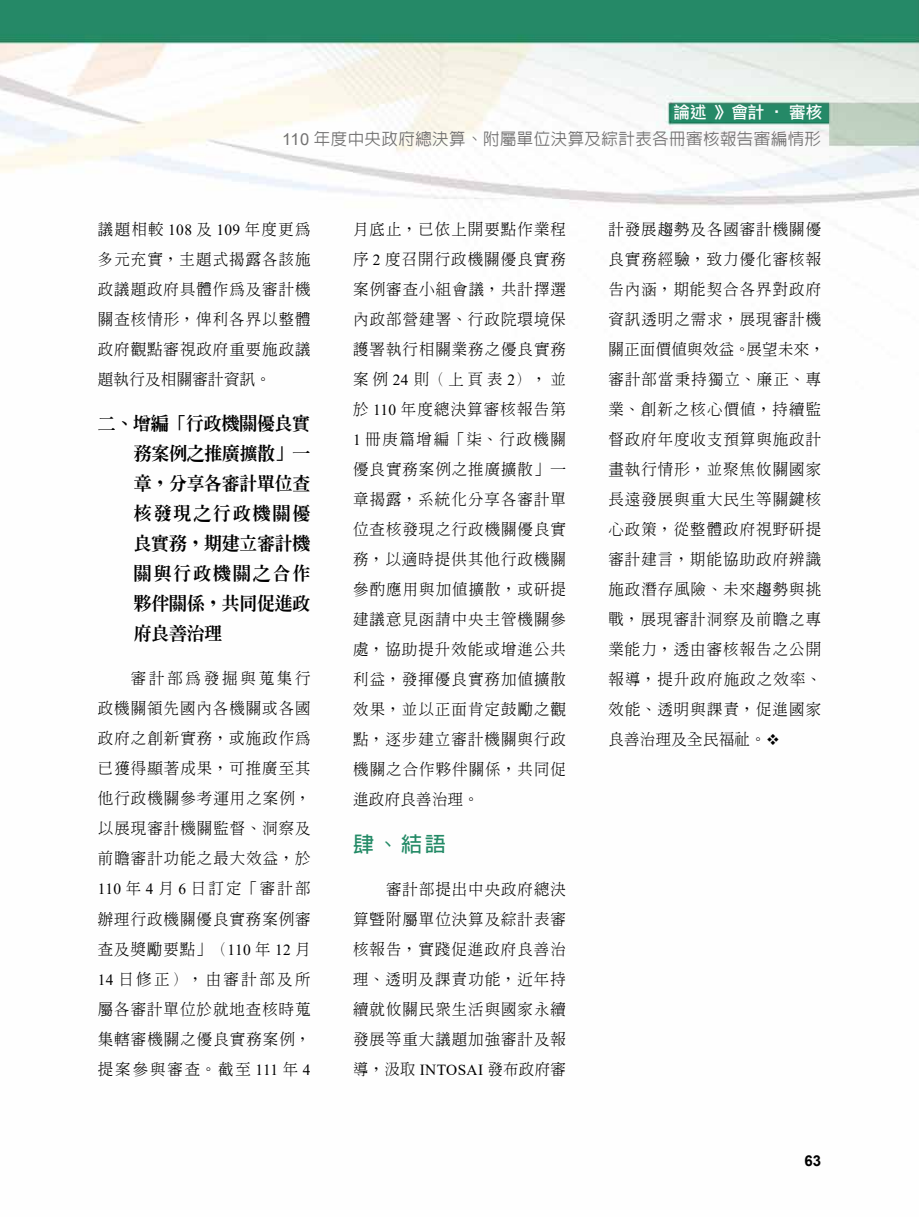
<style>
.page{position:relative;width:919px;height:1217px;background:#fff}
.page>*{position:absolute;margin:0;border:0;box-sizing:border-box;transform-origin:0 0}
.t1{font:700 21px "Lin Gothic";color:#238a66}
.t2{font:800 18px/30px "Inn Ming";letter-spacing:-.02em;color:#000;text-align:justify}
.t3{font:500 16.5px "Lin Gothic";letter-spacing:.025em;color:#727171}
.t4{font:16.5px "DF Li Hei Md WIN BF";color:#fff}
.t5{font:300 15.3px/30px "Inn Ming";letter-spacing:.075em;color:#000;text-align:justify}
.t6{font:700 15px "Arial";color:#000}
.s1{font-family:"Arial";font-weight:400}
.s2{font-family:"Times New Roman";font-weight:400}
</style>
<div class="page">
<img style="left:0;top:0;width:918px;height:210px">
<p class="t4" style="left:673px;top:104px;width:150px">論述 》會計 ‧ 審核</p>
<p class="t3" style="left:282px;top:130px;width:540px"><span class="s1">110</span> 年度中央政府總決算、附屬單位決算及綜計表各冊審核報告審編情形</p>
<p class="t5" style="left:98px;top:214px;width:214px">議題相較 <span class="s2">108</span> 及 <span class="s2">109</span> 年度更為多元充實，主題式揭露各該施政議題政府具體作為及審計機關查核情形，俾利各界以整體政府觀點審視政府重要施政議題執行及相關審計資訊。</p>
<p class="t2" style="left:134px;top:408px;width:178px;text-indent:-36px">二、增編「行政機關優良實務案例之推廣擴散」一章，分享各審計單位查核發現之行政機關優良實務，期建立審計機關與行政機關之合作夥伴關係，共同促進政府良善治理</p>
<p class="t5" style="left:98px;top:663px;width:214px;text-indent:33px">審計部為發掘與蒐集行政機關領先國內各機關或各國政府之創新實務，或施政作為已獲得顯著成果，可推廣至其他行政機關參考運用之案例，以展現審計機關監督、洞察及前瞻審計功能之最大效益，於<span class="s2">110</span> 年 <span class="s2">4</span> 月 <span class="s2">6</span> 日訂定「審計部辦理行政機關優良實務案例審查及獎勵要點」（<span class="s2">110</span> 年 <span class="s2">12</span> 月<span class="s2">14</span> 日修正），由審計部及所屬各審計單位於就地查核時蒐集轄審機關之優良實務案例，提案參與審查。截至 <span class="s2">111</span> 年 <span class="s2">4</span></p>
<p class="t5" style="left:353px;top:214px;width:214px">月底止，已依上開要點作業程序 <span class="s2">2</span> 度召開行政機關優良實務案例審查小組會議，共計擇選內政部營建署、行政院環境保護署執行相關業務之優良實務案例<span class="s2">24</span>則（上頁表<span class="s2">2</span>），並於 <span class="s2">110</span> 年度總決算審核報告第<span class="s2">1</span> 冊庚篇增編「柒、行政機關優良實務案例之推廣擴散」一章揭露，系統化分享各審計單位查核發現之行政機關優良實務，以適時提供其他行政機關參酌應用與加值擴散，或研提建議意見函請中央主管機關參處，協助提升效能或增進公共利益，發揮優良實務加值擴散效果，並以正面肯定鼓勵之觀點，逐步建立審計機關與行政機關之合作夥伴關係，共同促進政府良善治理。</p>
<p class="t1" style="left:353px;top:833px;width:94px">肆、結語</p>
<p class="t5" style="left:353px;top:873px;width:214px;text-indent:33px">審計部提出中央政府總決算暨附屬單位決算及綜計表審核報告，實踐促進政府良善治理、透明及課責功能，近年持續就攸關民眾生活與國家永續發展等重大議題加強審計及報導，汲取 <span class="s2">INTOSAI</span> 發布政府審</p>
<p class="t5" style="left:608px;top:214px;width:218px;text-align:left">計發展趨勢及各國審計機關優良實務經驗，致力優化審核報告內涵，期能契合各界對政府資訊透明之需求，展現審計機關正面價值與效益。展望未來，審計部當秉持獨立、廉正、專業、創新之核心價值，持續監督政府年度收支預算與施政計畫執行情形，並聚焦攸關國家長遠發展與重大民生等關鍵核心政策，從整體政府視野研提審計建言，期能協助政府辨識施政潛存風險、未來趨勢與挑戰，展現審計洞察及前瞻之專業能力，透由審核報告之公開報導，提升政府施政之效率、效能、透明與課責，促進國家良善治理及全民福祉。❖</p>
<p class="t6" style="left:804px;top:1149px;width:18px">63</p>
</div>
